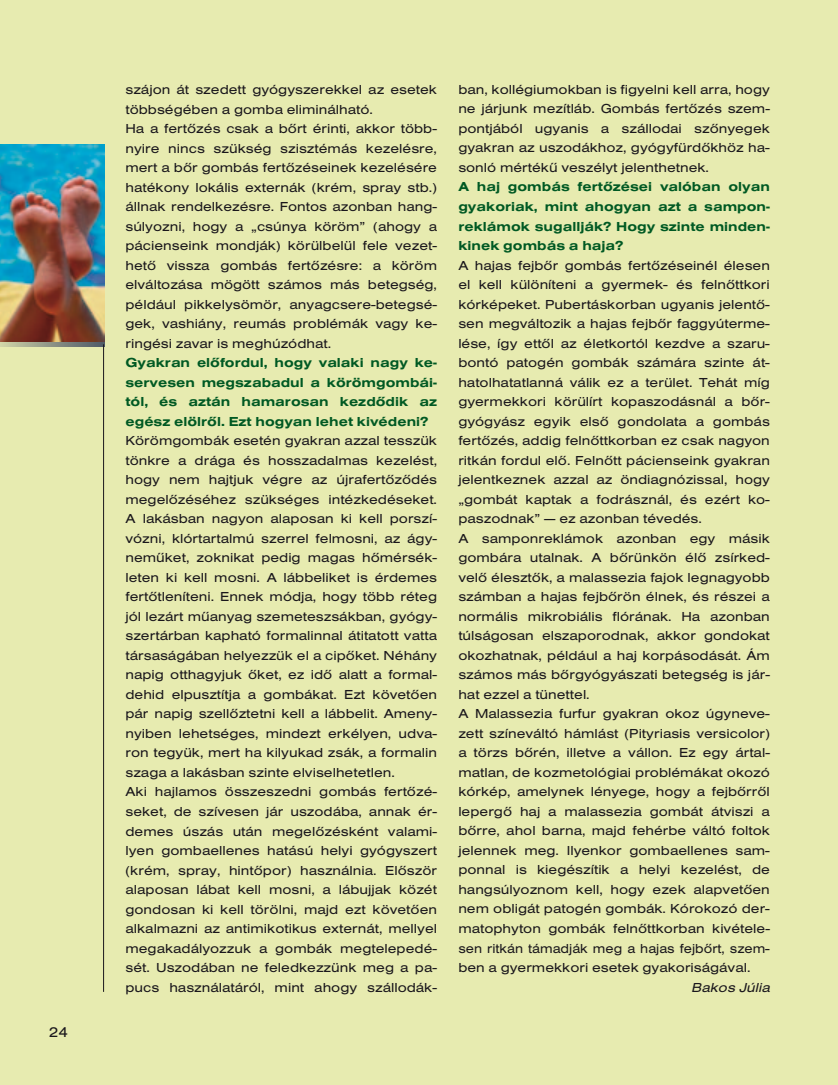
<style>
.page{position:relative;width:838px;height:1085px;background:#fff}
.page>*{position:absolute;margin:0;border:0;box-sizing:border-box;transform-origin:0 0}
.t1{font:15px "H Sans Extended";color:#1a171c}
.t2{font:13.5px/19.5px "H Sans Extended";color:#1a171c}
.t3{font:500 13.5px/19.5px "H Sans Extended";color:#005923;text-align:justify}
.t4{font:13.5px "H Sans Extended Regular Obl";color:#1a171c}
</style>
<div class="page">
<div style="left:0;top:0;width:838px;height:1084px;background:#e7ebb0"></div>
<img style="left:0;top:144px;width:104px;height:198px">
<svg style="left:0;top:342px;width:104px;height:4px"></svg>
<hr style="left:103px;top:344px;width:1px;height:647px;background:#1a171c">
<p class="t1" style="left:49px;top:1023px;width:20px">24</p>
<p class="t2" style="left:125px;top:80px;width:313px">szájon át szedett gyógyszerekkel az esetek többségében a gomba eliminálható.<br>Ha a fertôzés csak a bôrt érinti, akkor több&shy;nyire nincs szükség szisztémás kezelésre, mert a bôr gombás fertôzéseinek kezelésére hatékony lokális externák (krém, spray stb.) állnak rendelkezésre. Fontos azonban hang&shy;súlyozni, hogy a „csúnya köröm” (ahogy a pácienseink mondják) körülbelül fele vezet&shy;hetô vissza gombás fertôzésre: a köröm elváltozása mögött számos más betegség, például pikkelysömör, anyagcsere-betegsé&shy;gek, vashiány, reumás problémák vagy ke&shy;ringési zavar is meghúzódhat.</p>
<p class="t3" style="left:125px;top:353px;width:313px">Gyakran elôfordul, hogy valaki nagy ke&shy;servesen megszabadul a körömgombái&shy;tól, és aztán hamarosan kezdôdik az egész elölrôl. Ezt hogyan lehet kivédeni?</p>
<p class="t2" style="left:125px;top:431px;width:313px">Körömgombák esetén gyakran azzal tesszük tönkre a drága és hosszadalmas kezelést, hogy nem hajtjuk végre az újrafertôzôdés megelôzéséhez szükséges intézkedéseket.<br>A lakásban nagyon alaposan ki kell porszí&shy;vózni, klórtartalmú szerrel felmosni, az ágy&shy;nemûket, zoknikat pedig magas hômérsék&shy;leten ki kell mosni. A lábbeliket is érdemes fertôtleníteni. Ennek módja, hogy több réteg jól lezárt mûanyag szemeteszsákban, gyógy&shy;szertárban kapható formalinnal átitatott vatta társaságában helyezzük el a cipôket. Néhány napig otthagyjuk ôket, ez idô alatt a formal&shy;dehid elpusztítja a gombákat. Ezt követôen pár napig szellôztetni kell a lábbelit. Ameny&shy;nyiben lehetséges, mindezt erkélyen, udva&shy;ron tegyük, mert ha kilyukad zsák, a formalin szaga a lakásban szinte elviselhetetlen.<br>Aki hajlamos összeszedni gombás fertôzé&shy;seket, de szívesen jár uszodába, annak ér&shy;demes úszás után megelôzésként valami&shy;lyen gombaellenes hatású helyi gyógyszert (krém, spray, hintôpor) használnia. Elôször alaposan lábat kell mosni, a lábujjak közét gondosan ki kell törölni, majd ezt követôen alkalmazni az antimikotikus externát, mellyel megakadályozzuk a gombák megtelepedé&shy;sét. Uszodában ne feledkezzünk meg a pa&shy;pucs használatáról, mint ahogy szállodák-</p>
<p class="t2" style="left:458px;top:80px;width:313px;text-align:justify">ban, kollégiumokban is figyelni kell arra, hogy ne járjunk mezítláb. Gombás fertôzés szem&shy;pontjából ugyanis a szállodai szônyegek gyakran az uszodákhoz, gyógyfürdôkhöz ha&shy;sonló mértékû veszélyt jelenthetnek.</p>
<p class="t3" style="left:458px;top:177px;width:313px">A haj gombás fertôzései valóban olyan gyakoriak, mint ahogyan azt a sampon&shy;reklámok sugallják? Hogy szinte minden&shy;kinek gombás a haja?</p>
<p class="t2" style="left:458px;top:255px;width:313px">A hajas fejbôr gombás fertôzéseinél élesen el kell különíteni a gyermek- és felnôttkori kórképeket. Pubertáskorban ugyanis jelentô&shy;sen megváltozik a hajas fejbôr faggyúterme&shy;lése, így ettôl az életkortól kezdve a szaru&shy;bontó patogén gombák számára szinte át&shy;hatolhatatlanná válik ez a terület. Tehát míg gyermekkori körülírt kopaszodásnál a bôr&shy;gyógyász egyik elsô gondolata a gombás fertôzés, addig felnôttkorban ez csak nagyon ritkán fordul elô. Felnôtt pácienseink gyakran jelentkeznek azzal az öndiagnózissal, hogy „gombát kaptak a fodrásznál, és ezért ko&shy;paszodnak” — ez azonban tévedés.<br>A samponreklámok azonban egy másik gombára utalnak. A bôrünkön élô zsírked&shy;velô élesztôk, a malassezia fajok legnagyobb számban a hajas fejbôrön élnek, és részei a normális mikrobiális flórának. Ha azonban túlságosan elszaporodnak, akkor gondokat okozhatnak, például a haj korpásodását. Ám számos más bôrgyógyászati betegség is jár&shy;hat ezzel a tünettel.<br>A Malassezia furfur gyakran okoz úgyneve&shy;zett színeváltó hámlást (Pityriasis versicolor) a törzs bôrén, illetve a vállon. Ez egy ártal&shy;matlan, de kozmetológiai problémákat okozó kórkép, amelynek lényege, hogy a fejbôrrôl lepergô haj a malassezia gombát átviszi a bôrre, ahol barna, majd fehérbe váltó foltok jelennek meg. Ilyenkor gombaellenes sam&shy;ponnal is kiegészítik a helyi kezelést, de hangsúlyoznom kell, hogy ezek alapvetôen nem obligát patogén gombák. Kórokozó der&shy;matophyton gombák felnôttkorban kivétele&shy;sen ritkán támadják meg a hajas fejbôrt, szem&shy;ben a gyermekkori esetek gyakoriságával.</p>
<p class="t4" style="left:691px;top:979px;width:80px">Bakos Júlia</p>
</div>
